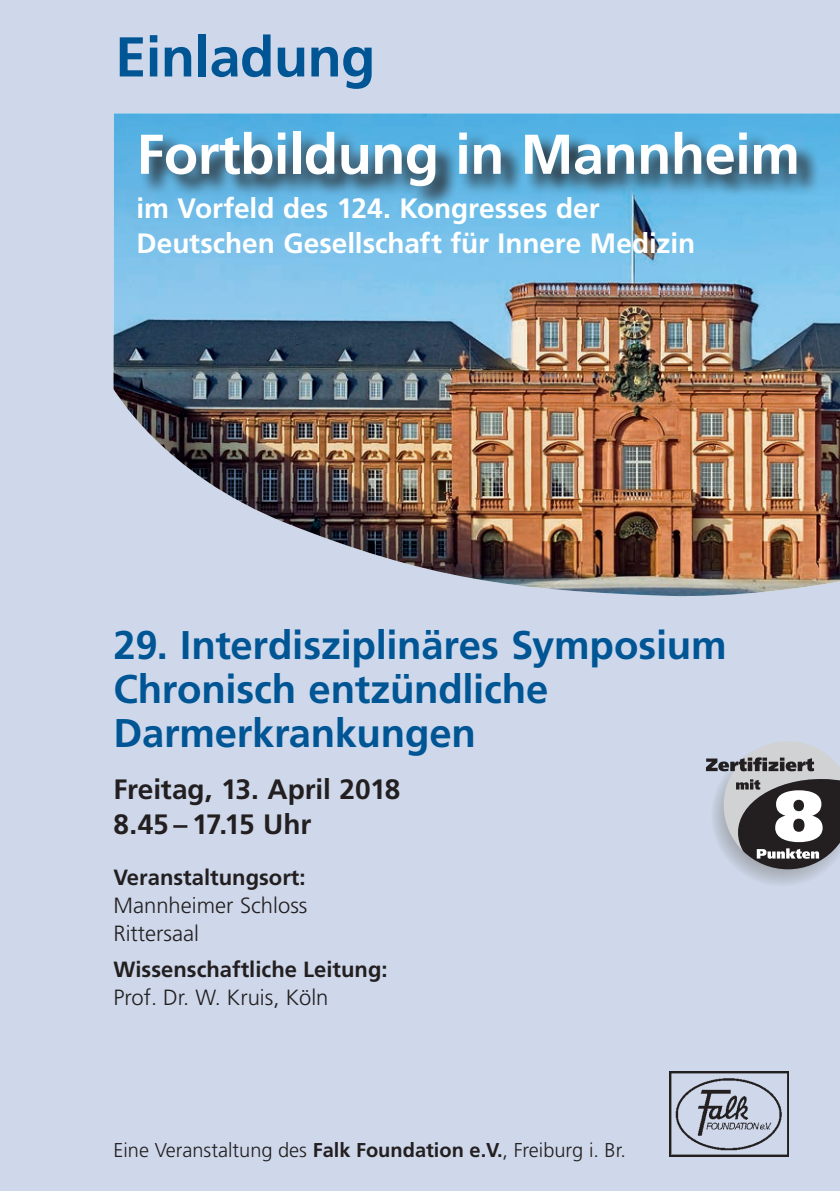
<style>
.page{position:relative;width:840px;height:1191px;background:#fff}
.page>*{position:absolute;margin:0;border:0;box-sizing:border-box;transform-origin:0 0}
.t1{font:900 71.8px "Frutiger";color:#fff}
.t2{font:700 56px "Frutiger";letter-spacing:-.01em;color:#fff}
.t3{font:700 56px "Frutiger";letter-spacing:-.01em;color:#005595}
.t4{font:700 40px/44px "Frutiger";letter-spacing:-.005em;color:#005595}
.t5{font:700 28px/35px "Frutiger";letter-spacing:-.005em;color:#fff}
.t6{font:700 28px/35px "Frutiger";letter-spacing:-.01em;color:#231f20}
.t7{font:300 22px/28px "Frutiger";color:#231f20;text-align:justify}
.t8{font:700 22px "Frutiger";color:#231f20}
.t9{font:300 20px "Frutiger";color:#231f20}
.s1{font-weight:700}
</style>
<div class="page">
<div style="left:0;top:0;width:839px;height:1191px;background:#ced8ea"></div>
<img style="left:113px;top:113px;width:726px;height:484px">
<svg style="left:140px;top:132px;width:679px;height:77px;background:#5296bc"></svg>
<img style="left:669px;top:1071px;width:119px;height:86px">
<svg style="left:705px;top:741px;width:134px;height:143px"></svg>
<p class="t3" style="left:115px;top:24px;width:262px">Einladung</p>
<p class="t2" style="left:136px;top:121px;width:664px">Fortbildung in Mannheim</p>
<p class="t5" style="left:136px;top:190px;width:560px">im Vorfeld des 124. Kongresses der<br>Deutschen Gesellschaft für Innere Medizin</p>
<p class="t4" style="left:113px;top:623px;width:614px">29. Interdisziplinäres Symposium<br>Chronisch entzündliche<br>Darmerkrankungen</p>
<p class="t6" style="left:113px;top:771px;width:288px">Freitag, 13. April 2018<br>8.45 – 17.15 Uhr</p>
<p class="t7" style="left:113px;top:863px;width:195px"><span class="s1">Veranstaltungsort:<br></span>Mannheimer Schloss Rittersaal</p>
<p class="t8" style="left:113px;top:956px;width:275px">Wissenschaftliche Leitung:</p>
<p class="t7" style="left:113px;top:983px;width:216px">Prof. Dr. W. Kruis, Köln</p>
<p class="t1" style="left:773px;top:772px;width:51px">8</p>
<p class="t9" style="left:113px;top:1138px;width:514px">Eine Veranstaltung des <span class="s1">Falk Foundation e.V.</span>, Freiburg i. Br.</p>
</div>
